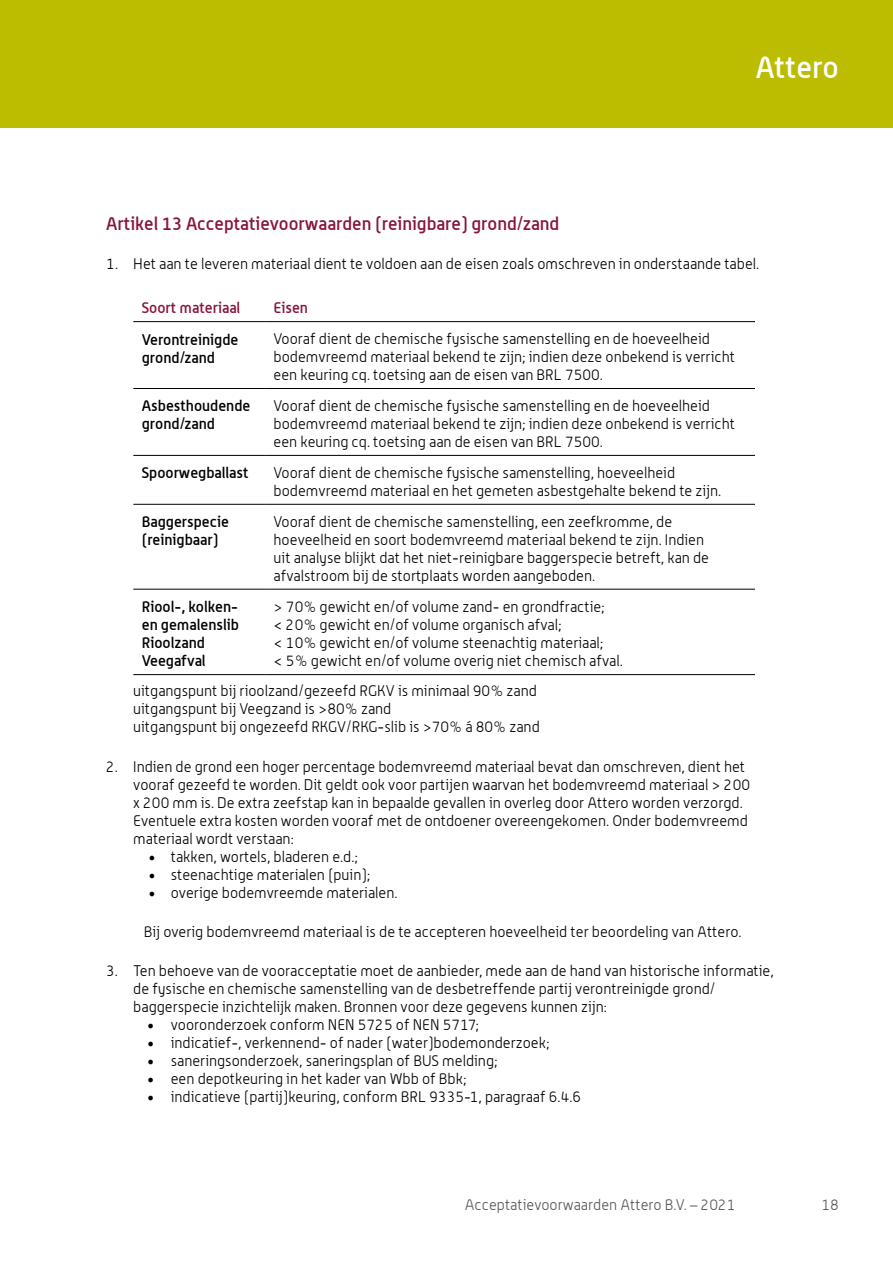
<style>
.page{position:relative;width:893px;height:1263px;background:#fff}
.page>*{position:absolute;margin:0;border:0;box-sizing:border-box;transform-origin:0 0}
.t1{font:500 30px "Alwyn";color:#fff}
.t2{font:500 18px "Alwyn";color:#88143c}
.t3{font:300 15px/18px "Alwyn";color:#000}
.t4{font:500 15px/18px "Alwyn";color:#000}
.t5{font:300 15px "Alwyn";color:#575756}
.t6{font:500 15px "Alwyn";color:#88143c}
</style>
<div class="page">
<hr style="left:133px;top:321px;width:132px;height:1px;background:#000">
<hr style="left:265px;top:321px;width:490px;height:1px;background:#000">
<hr style="left:133px;top:388px;width:132px;height:1px;background:#000">
<hr style="left:265px;top:388px;width:490px;height:1px;background:#000">
<hr style="left:133px;top:455px;width:132px;height:1px;background:#000">
<hr style="left:265px;top:455px;width:490px;height:1px;background:#000">
<hr style="left:133px;top:504px;width:132px;height:1px;background:#000">
<hr style="left:265px;top:504px;width:490px;height:1px;background:#000">
<hr style="left:133px;top:589px;width:132px;height:1px;background:#000">
<hr style="left:265px;top:589px;width:490px;height:1px;background:#000">
<hr style="left:133px;top:674px;width:132px;height:1px;background:#000">
<hr style="left:265px;top:674px;width:490px;height:1px;background:#000">
<div style="left:0;top:0;width:893px;height:128px;background:#bcbc00"></div>
<h1 class="t1" style="left:756px;top:49px;width:85px">Attero</h1>
<p class="t2" style="left:106px;top:213px;width:455px">Artikel 13 Acceptatievoorwaarden (reinigbare) grond/zand</p>
<p class="t3" style="left:106px;top:255px;width:654px">1. Het aan te leveren materiaal dient te voldoen aan de eisen zoals omschreven in onderstaande tabel.</p>
<p class="t6" style="left:142px;top:299px;width:100px">Soort materiaal</p>
<p class="t6" style="left:274px;top:299px;width:36px">Eisen</p>
<p class="t4" style="left:142px;top:330px;width:98px">Verontreinigde grond/zand</p>
<p class="t3" style="left:274px;top:329px;width:463px">Vooraf dient de chemische fysische samenstelling en de hoeveelheid bodemvreemd materiaal bekend te zijn; indien deze onbekend is verricht een keuring cq. toetsing aan de eisen van BRL 7500.</p>
<p class="t4" style="left:142px;top:397px;width:110px">Asbesthoudende grond/zand</p>
<p class="t3" style="left:274px;top:396px;width:463px">Vooraf dient de chemische fysische samenstelling en de hoeveelheid bodemvreemd materiaal bekend te zijn; indien deze onbekend is verricht een keuring cq. toetsing aan de eisen van BRL 7500.</p>
<p class="t4" style="left:142px;top:464px;width:108px">Spoorwegballast</p>
<p class="t3" style="left:274px;top:463px;width:449px">Vooraf dient de chemische fysische samenstelling, hoeveelheid bodemvreemd materiaal en het gemeten asbestgehalte bekend te zijn.</p>
<p class="t4" style="left:142px;top:513px;width:89px">Baggerspecie (reinigbaar)</p>
<p class="t3" style="left:274px;top:512px;width:437px">Vooraf dient de chemische samenstelling, een zeefkromme, de hoeveelheid en soort bodemvreemd materiaal bekend te zijn. Indien uit analyse blijkt dat het niet-reinigbare baggerspecie betreft, kan de afvalstroom bij de stortplaats worden aangeboden.</p>
<p class="t4" style="left:142px;top:597px;width:99px">Riool-, kolken&shy;en gemalenslib<br>Rioolzand<br>Veegafval</p>
<p class="t3" style="left:274px;top:597px;width:351px">&gt; 70% gewicht en/of volume zand- en grondfractie;<br>&lt; 20% gewicht en/of volume organisch afval;<br>&lt; 10% gewicht en/of volume steenachtig materiaal;<br>&lt; 5% gewicht en/of volume overig niet chemisch afval.</p>
<p class="t3" style="left:133px;top:682px;width:408px">uitgangspunt bij rioolzand/gezeefd RGKV is minimaal 90% zand uitgangspunt bij Veegzand is &gt;80% zand<br>uitgangspunt bij ongezeefd RKGV/RKG-slib is &gt;70% á 80% zand</p>
<p class="t3" style="left:133px;top:757px;width:618px;text-indent:-27px">2. Indien de grond een hoger percentage bodemvreemd materiaal bevat dan omschreven, dient het vooraf gezeefd te worden. Dit geldt ook voor partijen waarvan het bodemvreemd materiaal &gt; 200 x 200 mm is. De extra zeefstap kan in bepaalde gevallen in overleg door Attero worden verzorgd.<br>Eventuele extra kosten worden vooraf met de ontdoener overeengekomen. Onder bodemvreemd materiaal wordt verstaan:</p>
<p class="t3" style="left:148px;top:847px;width:211px">• takken, wortels, bladeren e.d.;</p>
<p class="t3" style="left:148px;top:865px;width:224px">• steenachtige materialen (puin);</p>
<p class="t3" style="left:148px;top:883px;width:251px">• overige bodemvreemde materialen.</p>
<p class="t3" style="left:144px;top:922px;width:599px">Bij overig bodemvreemd materiaal is de te accepteren hoeveelheid ter beoordeling van Attero.</p>
<p class="t3" style="left:133px;top:961px;width:642px;text-indent:-27px">3. Ten behoeve van de vooracceptatie moet de aanbieder, mede aan de hand van historische informatie, de fysische en chemische samenstelling van de desbetreffende partij verontreinigde grond/ baggerspecie inzichtelijk maken. Bronnen voor deze gegevens kunnen zijn:</p>
<p class="t3" style="left:147px;top:1015px;width:334px">• vooronderzoek conform NEN 5725 of NEN 5717;</p>
<p class="t3" style="left:147px;top:1033px;width:404px">• indicatief-, verkennend- of nader (water)bodemonderzoek;</p>
<p class="t3" style="left:147px;top:1051px;width:352px">• saneringsonderzoek, saneringsplan of BUS melding;</p>
<p class="t3" style="left:147px;top:1069px;width:321px">• een depotkeuring in het kader van Wbb of Bbk;</p>
<p class="t3" style="left:147px;top:1087px;width:436px">• indicatieve (partij)keuring, conform BRL 9335-1, paragraaf 6.4.6</p>
<p class="t5" style="left:465px;top:1196px;width:272px">Acceptatievoorwaarden Attero B.V. – 2021</p>
<p class="t5" style="left:822px;top:1196px;width:19px">18</p>
</div>
